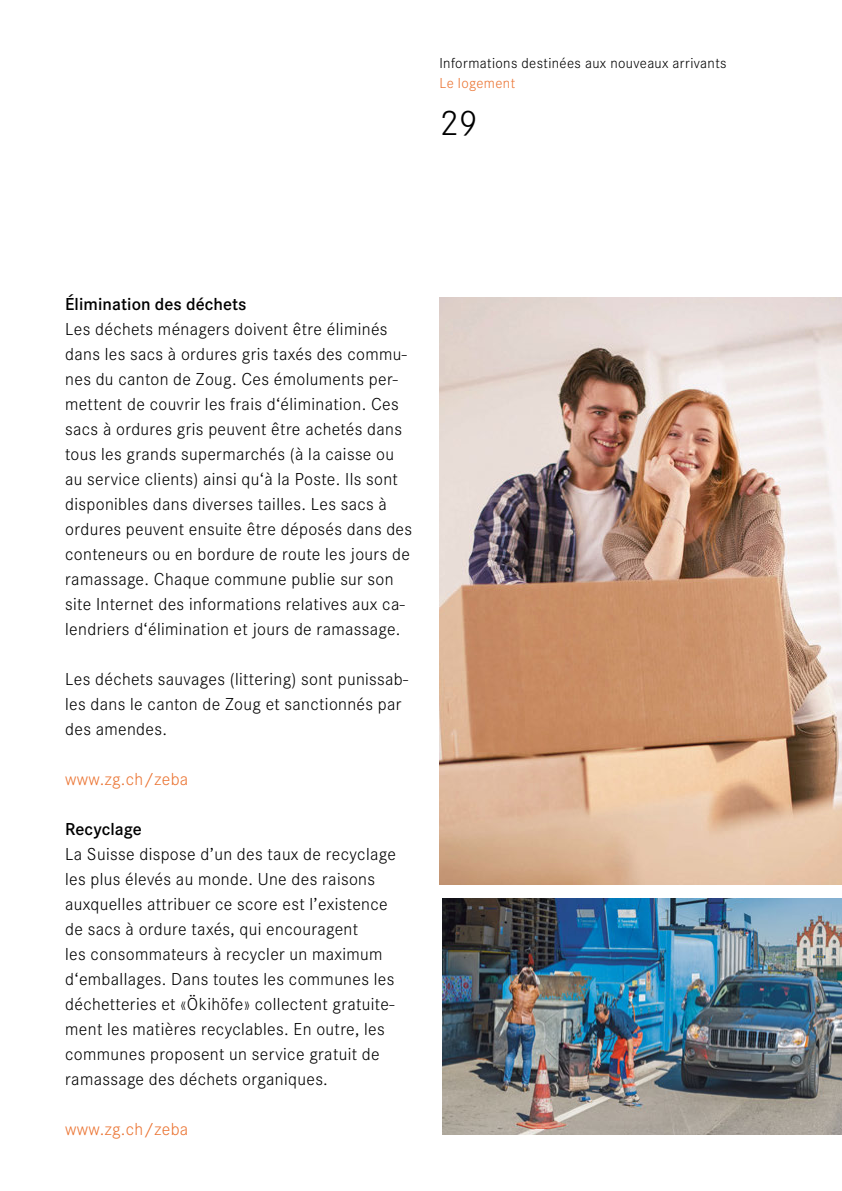
<style>
.page{position:relative;width:842px;height:1191px;background:#fff}
.page>*{position:absolute;margin:0;border:0;box-sizing:border-box;transform-origin:0 0}
.t1{font:300 37px "Corporate S";color:#000}
.t2{font:300 18px/25px "Corporate S";letter-spacing:.02em;color:#000}
.t3{font:600 18px "Corporate S";letter-spacing:.005em;color:#000}
.t4{font:300 18px "Corporate S";letter-spacing:.02em;color:#eb7534}
.t5{font:300 15px "Corporate S";letter-spacing:.025em;color:#000}
.t6{font:300 15px "Corporate S";letter-spacing:.025em;color:#eb7534}
</style>
<div class="page">
<img style="left:442px;top:899px;width:400px;height:236px">
<img style="left:439px;top:298px;width:403px;height:587px">
<p class="t5" style="left:439px;top:53px;width:289px">Informations destinées aux nouveaux arrivants</p>
<p class="t6" style="left:439px;top:73px;width:77px">Le logement</p>
<h1 class="t1" style="left:439px;top:98px;width:41px">29</h1>
<p class="t3" style="left:65px;top:293px;width:183px">Élimination des déchets</p>
<p class="t2" style="left:65px;top:315px;width:348px">Les déchets ménagers doivent être éliminés dans les sacs à ordures gris taxés des commu&shy;nes du canton de Zoug. Ces émoluments per&shy;mettent de couvrir les frais d‘élimination. Ces sacs à ordures gris peuvent être achetés dans tous les grands supermarchés (à la caisse ou au service clients) ainsi qu‘à la Poste. Ils sont disponibles dans diverses tailles. Les sacs à ordures peuvent ensuite être déposés dans des conteneurs ou en bordure de route les jours de ramassage. Chaque commune publie sur son site Internet des informations relatives aux ca&shy;lendriers d‘élimination et jours de ramassage.</p>
<p class="t2" style="left:65px;top:665px;width:344px">Les déchets sauvages (littering) sont punissab&shy;les dans le canton de Zoug et sanctionnés par des amendes.</p>
<p class="t4" style="left:65px;top:767px;width:125px">www.zg.ch/zeba</p>
<p class="t3" style="left:65px;top:818px;width:78px">Recyclage</p>
<p class="t2" style="left:65px;top:840px;width:332px">La Suisse dispose d’un des taux de recyclage les plus élevés au monde. Une des raisons auxquelles attribuer ce score est l’existence de sacs à ordure taxés, qui encouragent<br>les consommateurs à recycler un maximum d‘emballages. Dans toutes les communes les déchetteries et «Ökihöfe» collectent gratuite&shy;ment les matières recyclables. En outre, les communes proposent un service gratuit de ramassage des déchets organiques.</p>
<p class="t4" style="left:65px;top:1117px;width:125px">www.zg.ch/zeba</p>
</div>
